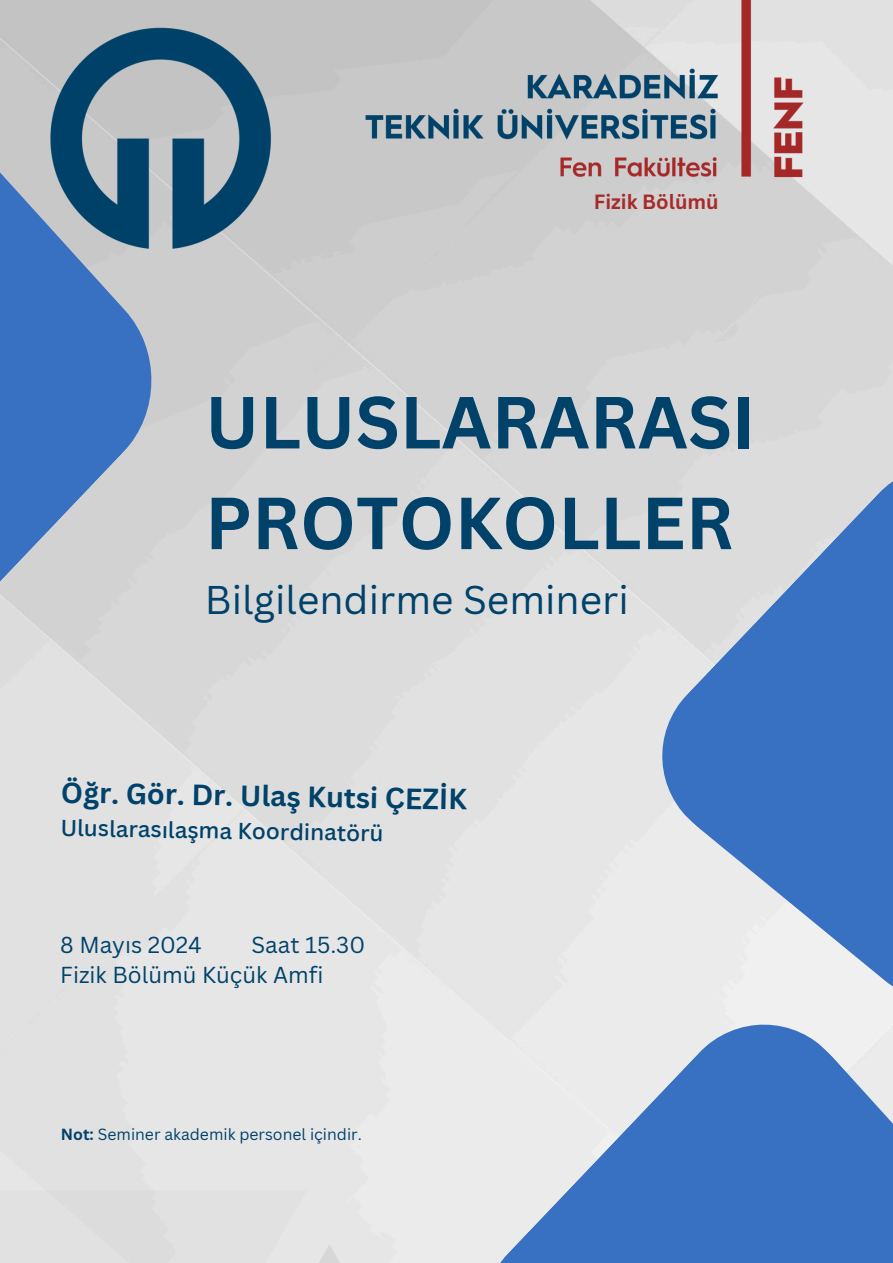
<style>
.page{position:relative;width:893px;height:1263px;background:#fff}
.page>*{position:absolute;margin:0;border:0;box-sizing:border-box;transform-origin:0 0}
.t1{font:700 72px/100.6px "Canva Sans";color:#00426a}
.t2{font:39px "Canva Sans";color:#00426a}
.t3{font:700 28.5px "Canva Sans";color:#00426a}
.t4{font:22.5px/30.9px "Canva Sans";color:#00426a}
.t5{font:500 22.5px "Canva Sans";color:#00426a}
.t6{font:700 20.02px "Canva Sans";color:#a72b2a}
.t7{font:15.75px "Canva Sans";color:#00426a}
.s1{font-weight:700}
</style>
<div class="page">
<svg style="left:651px;top:456px;width:242px;height:557px;background:#91add3"></svg>
<svg style="left:472px;top:1014px;width:421px;height:249px;background:#81a3d2"></svg>
<svg style="left:0;top:89px;width:161px;height:558px;background:#819fc8"></svg>
<img style="left:34px;top:0;width:825px;height:271px">
<p class="t6" style="left:594px;top:188px;width:126px">Fizik Bölümü</p>
<h1 class="t1" style="left:205px;top:370px;width:552px">ULUSLARARASI<br>PROTOKOLLER</h1>
<h2 class="t2" style="left:205px;top:572px;width:419px">Bilgilendirme Semineri</h2>
<h2 class="t3" style="left:61px;top:772px;width:407px;rotate:1deg">Öğr. Gör. Dr. Ulaş KutsiÇEZİK</h2>
<h2 class="t5" style="left:61px;top:812px;width:324px;rotate:1deg">Uluslarasılaşma Koordinatörü</h2>
<p class="t4" style="left:60px;top:928px;width:143px">8 Mayıs 2024</p>
<p class="t4" style="left:60px;top:928px;width:306px;text-indent:191px">Saat 15.30<br>Fizik Bölümü Küçük Amfi</p>
<h3 class="t7" style="left:61px;top:1123px;width:302px"><span class="s1">Not:</span> Seminer akademik personel içindir.</h3>
</div>
